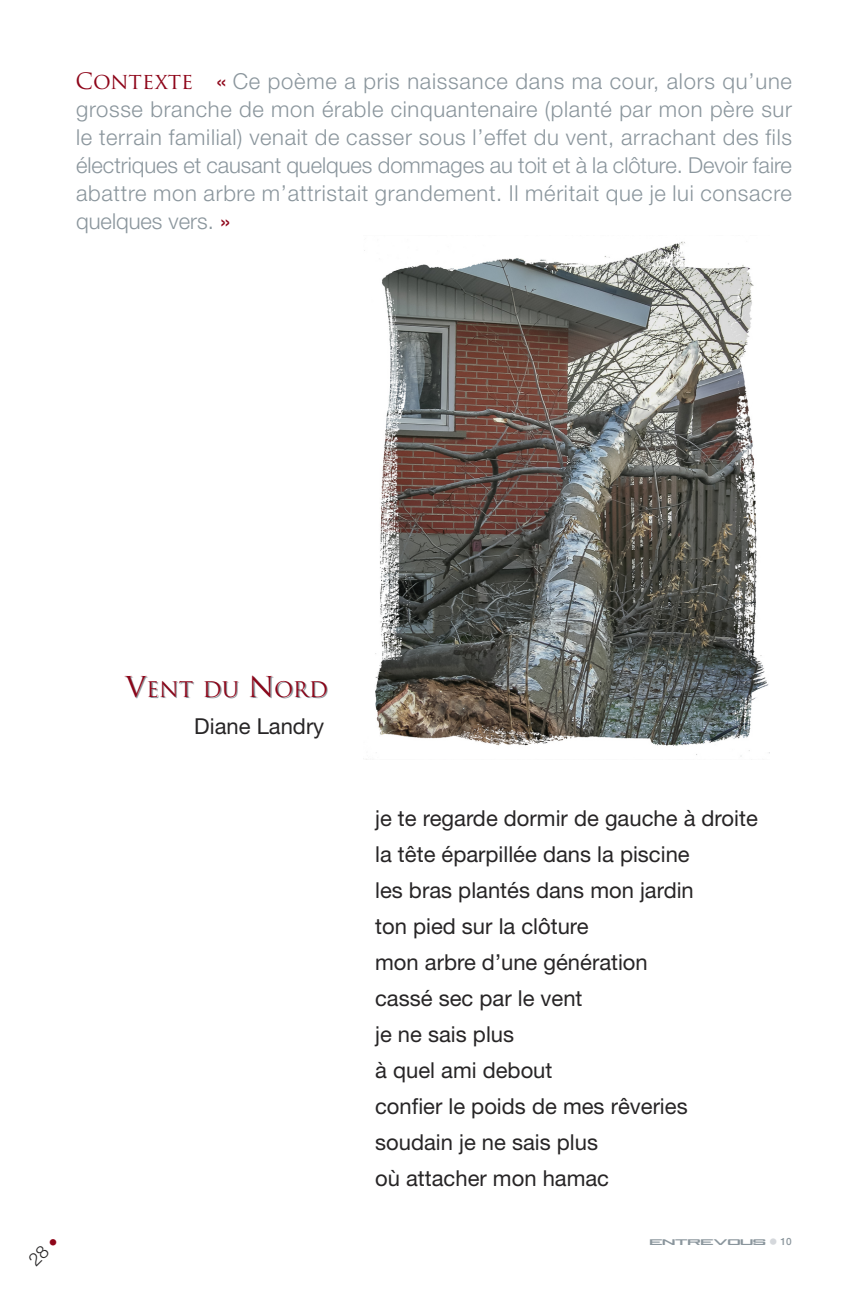
<style>
.page{position:relative;width:864px;height:1296px;background:#fff}
.page>*{position:absolute;margin:0;border:0;box-sizing:border-box;transform-origin:0 0}
.t1{font:300 22px/28px "Helvetica Neue";letter-spacing:.03em;color:#8b969d;text-align:justify}
.t2{font:22px/36px "Helvetica Neue";color:#272526}
.t3{font:21px "Trajan Pro";color:#8e0519}
.t4{font:500 10px "Helvetica Neue";color:#8b969d}
.t5{font:8px "Be A Pro";color:#8b969d}
.s1{font-family:"Trajan Pro";font-weight:400;color:#8e0519}
.s2{font-weight:400;color:#8e0519}
.s3{font-size:28px}
.s4{font-size:18px;color:#d5d8dc}
</style>
<div class="page">
<img style="left:364px;top:241px;width:405px;height:516px">
<p class="t1" style="left:76px;top:69px;width:718px"><span class="s1">Contexte</span> <span class="s2">«</span> Ce poème a pris naissance dans ma cour, alors qu’une grosse branche de mon érable cinquantenaire (planté par mon père sur le terrain familial) venait de casser sous l’effet du vent, arrachant des fils électriques et causant quelques dommages au toit et à la clôture. Devoir faire abattre mon arbre m’attristait grandement. Il méritait que je lui consacre quelques vers. <span class="s2">»</span></p>
<p class="t3" style="left:125px;top:678px;width:204px"><span class="s3">V</span>ENT DU <span class="s3">N</span>ORD</p>
<p class="t2" style="left:194px;top:711px;width:131px">Diane Landry</p>
<p class="t2" style="left:375px;top:803px;width:384px">je te regarde dormir de gauche à droite la tête éparpillée dans la piscine<br>les bras plantés dans mon jardin<br>ton pied sur la clôture<br>mon arbre d’une génération<br>cassé sec par le vent<br>je ne sais plus<br>à quel ami debout<br>confier le poids de mes rêveries soudain je ne sais plus<br>où attacher mon hamac</p>
<p class="t5" style="left:650px;top:1237px;width:117px">ENTREVOUS</p>
<p class="t4" style="left:769px;top:1237px;width:24px"><span class="s4">•</span> 10</p>
</div>
